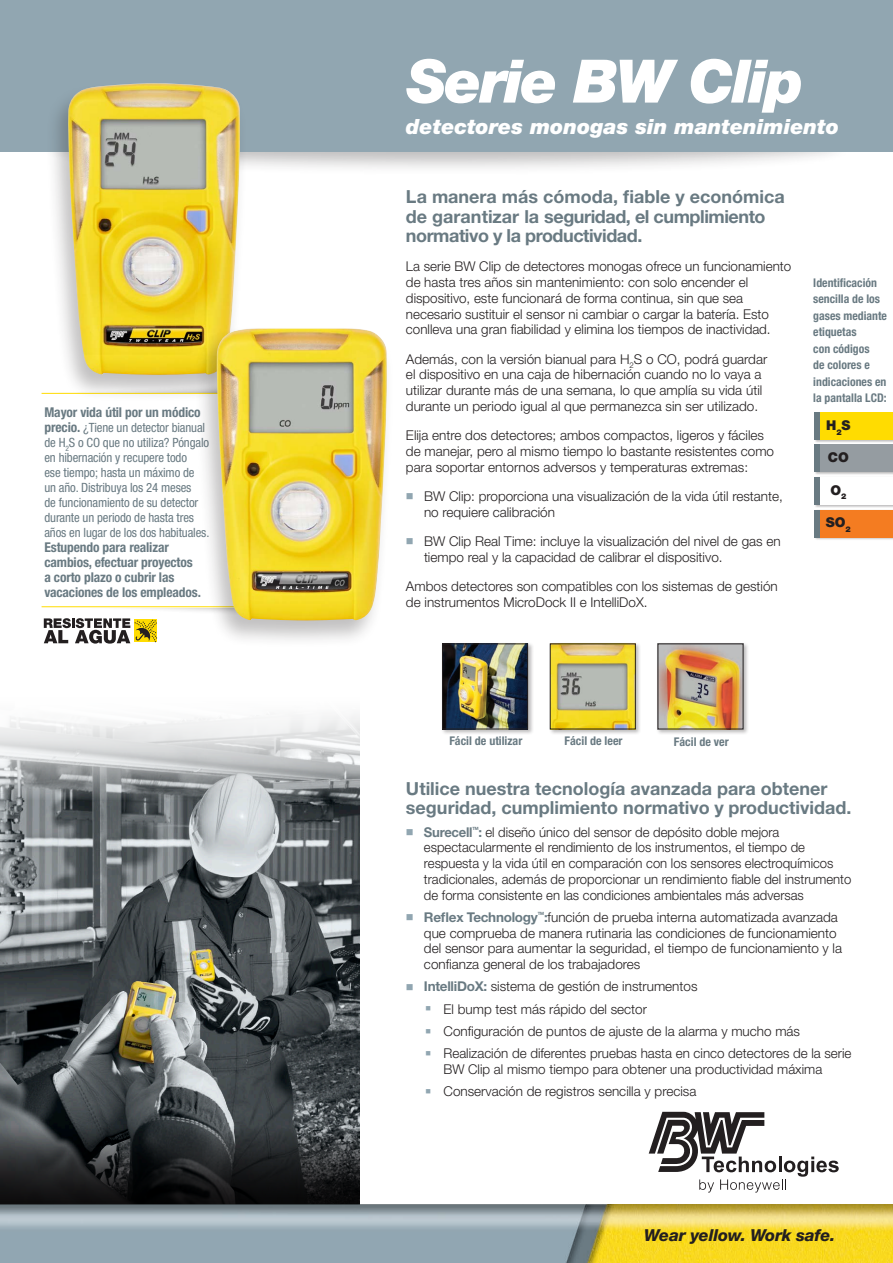
<style>
.page{position:relative;width:893px;height:1263px;background:#fff}
.page>*{position:absolute;margin:0;border:0;box-sizing:border-box;transform-origin:0 0}
.Product_Tagline{font:italic 900 60px "Helvetica Neue";letter-spacing:-.04em;color:#fff}
.Product_Tagline-2{font:italic 900 21px "Helvetica Neue";color:#fff}
.Headline_Main{font:700 18px/19.5px "Helvetica Neue";letter-spacing:-.025em;color:#697a82}
.Headline_Sub1_Gray{font:700 18px/19.5px "Helvetica Neue";color:#697a82}
.t1{font:italic 800 16.5px "Helvetica Neue";letter-spacing:-.015em;color:#231f20}
.Main_Body_Copy{font:300 13.5px/15.8px "Helvetica Neue";color:#231f20}
.Main_Bulleted_Level{font:300 13.5px/15.8px "Helvetica Neue";color:#231f20}
.Feature_Pullout_Copy{font:700 condensed 13.5px/15px "Helvetica Neue";letter-spacing:-.01em;color:#697a82}
.Main_Bulleted_Level-2{font:700 13.5px "Helvetica Neue";letter-spacing:-.02em;color:#697a82}
.t2{font:900 13.5px "Helvetica Neue";color:#231f20}
.Feature_Pullout_Copy-2{font:condensed 12.75px/15px "Helvetica Neue";letter-spacing:-.01em;color:#697a82}
.Photo_Caption_1_Gray{font:700 condensed 12px/16.5px "Helvetica Neue";color:#697a82}
.Main_Bulleted_Level-3{font:700 4.35px "Helvetica Neue";color:#697a82}
.s1{font-weight:700;font-size:13.5px}
.s2{color:#91a6b1}
.s3{font-weight:700;color:#697a82}
</style>
<div class="page">
<div style="left:41px;top:110px;width:811px;height:67px;background:#231f20;opacity:.3"></div>
<div style="left:0;top:0;width:893px;height:152px;background:#91a6b1"></div>
<img style="left:0;top:800px;width:360px;height:326px">
<svg style="left:0;top:714px;width:360px;height:86px"></svg>
<img style="left:0;top:980px;width:236px;height:146px">
<svg style="left:0;top:1126px;width:360px;height:79px;background:#232527"></svg>
<img style="left:0;top:1205px;width:893px;height:58px">
<svg style="left:649px;top:1112px;width:190px;height:80px"></svg>
<div style="left:45px;top:384px;width:208px;height:232px;background:#231f20;opacity:.6"></div>
<div style="left:42px;top:393px;width:201px;height:214px;background:#fff"></div>
<hr style="left:42px;top:393px;width:196px;height:1px;background:#ffdc01">
<hr style="left:42px;top:606px;width:228px;height:1px;background:#ffdc01">
<div style="left:814px;top:509px;width:79px;height:32px;background:#231f20;opacity:.3"></div>
<div style="left:819px;top:510px;width:74px;height:27px;background:#f47c21"></div>
<div style="left:814px;top:510px;width:5px;height:27px;background:#697a82"></div>
<div style="left:814px;top:412px;width:79px;height:31px;background:#231f20;opacity:.3"></div>
<div style="left:819px;top:412px;width:74px;height:28px;background:#ffdc01"></div>
<div style="left:814px;top:412px;width:5px;height:28px;background:#697a82"></div>
<div style="left:814px;top:476px;width:79px;height:32px;background:#231f20;opacity:.3"></div>
<div style="left:819px;top:477px;width:74px;height:28px;background:#fff"></div>
<div style="left:814px;top:477px;width:5px;height:28px;background:#697a82"></div>
<div style="left:814px;top:444px;width:79px;height:32px;background:#231f20;opacity:.3"></div>
<div style="left:819px;top:445px;width:74px;height:27px;background:#959ca1"></div>
<div style="left:814px;top:445px;width:5px;height:27px;background:#697a82"></div>
<div style="left:441px;top:642px;width:93px;height:93px;background:#231f20;opacity:.3"></div>
<img style="left:444px;top:645px;width:82px;height:82px">
<div style="left:442px;top:643px;width:86px;height:86px;border:1px solid #231f20"></div>
<div style="left:549px;top:642px;width:93px;height:93px;background:#231f20;opacity:.3"></div>
<img style="left:552px;top:645px;width:82px;height:82px">
<div style="left:550px;top:643px;width:86px;height:86px;border:1px solid #231f20"></div>
<div style="left:656px;top:642px;width:93px;height:93px;background:#231f20;opacity:.3"></div>
<img style="left:660px;top:645px;width:81px;height:82px">
<svg style="left:44px;top:618px;width:113px;height:26px"></svg>
<div style="left:45px;top:81px;width:203px;height:322px;background:#231f20;opacity:.28"></div>
<img style="left:68px;top:83px;width:172px;height:292px">
<div style="left:194px;top:326px;width:201px;height:323px;background:#231f20;opacity:.28"></div>
<img style="left:217px;top:329px;width:170px;height:292px">
<p class="Feature_Pullout_Copy" style="left:44px;top:405px;width:158px">Mayor vida útil por un módico</p>
<p class="Feature_Pullout_Copy-2" style="left:44px;top:420px;width:166px"><span class="s1">precio.</span> ¿Tiene un detector bianual de H<sub>2</sub>S o CO que no utiliza? Póngalo en hibernación y recupere todo<br>ese tiempo; hasta un máximo de un año. Distribuya los 24 meses<br>de funcionamiento de su detector durante un periodo de hasta tres años en lugar de los dos habituales.</p>
<p class="Feature_Pullout_Copy" style="left:44px;top:540px;width:158px">Estupendo para realizar cambios, efectuar proyectos a corto plazo o cubrir las vacaciones de los empleados.</p>
<p class="Product_Tagline" style="left:407px;top:44px;width:398px">Serie BW Clip</p>
<p class="Product_Tagline-2" style="left:406px;top:114px;width:434px">detectores monogas sin mantenimiento</p>
<p class="Headline_Main" style="left:406px;top:187px;width:380px">La manera más cómoda, fiable y económica de garantizar la seguridad, el cumplimiento normativo y la productividad.</p>
<p class="Main_Body_Copy" style="left:406px;top:258px;width:387px">La serie BW Clip de detectores monogas ofrece un funcionamiento de hasta tres años sin mantenimiento: con solo encender el dispositivo, este funcionará de forma continua, sin que sea necesario sustituir el sensor ni cambiar o cargar la batería. Esto conlleva una gran fiabilidad y elimina los tiempos de inactividad.</p>
<p class="Main_Body_Copy" style="left:406px;top:351px;width:363px">Además, con la versión bianual para H<sub>2</sub>S o CO, podrá guardar el dispositivo en una caja de hibernación cuando no lo vaya a utilizar durante más de una semana, lo que amplía su vida útil durante un periodo igual al que permanezca sin ser utilizado.</p>
<p class="Main_Body_Copy" style="left:406px;top:427px;width:370px">Elija entre dos detectores; ambos compactos, ligeros y fáciles de manejar, pero al mismo tiempo lo bastante resistentes como para soportar entornos adversos y temperaturas extremas:</p>
<p class="Main_Body_Copy" style="left:424px;top:488px;width:360px;text-indent:-18px"><span class="s2">■</span> BW Clip: proporciona una visualización de la vida útil restante, no requiere calibración</p>
<p class="Main_Body_Copy" style="left:424px;top:533px;width:358px;text-indent:-18px"><span class="s2">■</span> BW Clip Real Time: incluye la visualización del nivel de gas en tiempo real y la capacidad de calibrar el dispositivo.</p>
<p class="Main_Body_Copy" style="left:406px;top:578px;width:373px">Ambos detectores son compatibles con los sistemas de gestión de instrumentos MicroDock II e IntelliDoX.</p>
<p class="Photo_Caption_1_Gray" style="left:813px;top:274px;width:75px">Identificación sencilla de los gases mediante etiquetas<br>con códigos<br>de colores e indicaciones en la pantalla LCD:</p>
<p class="t2" style="left:826px;top:417px;width:26px">H<sub>2</sub>S</p>
<p class="t2" style="left:828px;top:449px;width:22px">CO</p>
<p class="t2" style="left:830px;top:482px;width:18px">O<sub>2</sub></p>
<p class="t2" style="left:826px;top:515px;width:27px">SO<sub>2</sub></p>
<p class="Photo_Caption_1_Gray" style="left:449px;top:732px;width:75px">Fácil de utilizar</p>
<p class="Photo_Caption_1_Gray" style="left:565px;top:732px;width:59px">Fácil de leer</p>
<p class="Photo_Caption_1_Gray" style="left:674px;top:733px;width:56px">Fácil de ver</p>
<p class="Headline_Sub1_Gray" style="left:406px;top:778px;width:447px">Utilice nuestra tecnología avanzada para obtener seguridad, cumplimiento normativo y productividad.</p>
<p class="Main_Bulleted_Level" style="left:406px;top:824px;width:375px"><span class="s2">■</span> <span class="s3">Surecell :</span> el diseño único del sensor de depósito doble mejora</p>
<p class="Main_Bulleted_Level-3" style="left:472px;top:825px;width:8px">TM</p>
<p class="Main_Bulleted_Level" style="left:424px;top:839px;width:429px">espectacularmente el rendimiento de los instrumentos, el tiempo de respuesta y la vida útil en comparación con los sensores electroquímicos tradicionales, además de proporcionar un rendimiento fiable del instrumento de forma consistente en las condiciones ambientales más adversas</p>
<p class="Main_Bulleted_Level-2" style="left:406px;top:909px;width:133px"><span class="s2">■</span> Reflex Technology</p>
<p class="Main_Bulleted_Level-3" style="left:538px;top:911px;width:8px">TM</p>
<p class="Main_Bulleted_Level" style="left:424px;top:909px;width:420px;text-indent:120px"><span class="s3">:</span>función de prueba interna automatizada avanzada que comprueba de manera rutinaria las condiciones de funcionamiento del sensor para aumentar la seguridad, el tiempo de funcionamiento y la confianza general de los trabajadores</p>
<p class="Main_Bulleted_Level" style="left:406px;top:978px;width:293px"><span class="s2">■</span> <span class="s3">IntelliDoX:</span> sistema de gestión de instrumentos</p>
<p class="Main_Bulleted_Level" style="left:425px;top:1000px;width:223px"><sup>■</sup> El bump test más rápido del sector</p>
<p class="Main_Bulleted_Level" style="left:425px;top:1023px;width:376px"><sup>■</sup> Configuración de puntos de ajuste de la alarma y mucho más</p>
<p class="Main_Bulleted_Level" style="left:443px;top:1045px;width:410px;text-indent:-18px"><sup>■</sup> Realización de diferentes pruebas hasta en cinco detectores de la serie<br>BW Clip al mismo tiempo para obtener una productividad máxima</p>
<p class="Main_Bulleted_Level" style="left:425px;top:1083px;width:272px"><sup>■</sup> Conservación de registros sencilla y precisa</p>
<p class="t1" style="left:644px;top:1225px;width:193px">Wear yellow. Work safe.</p>
</div>
